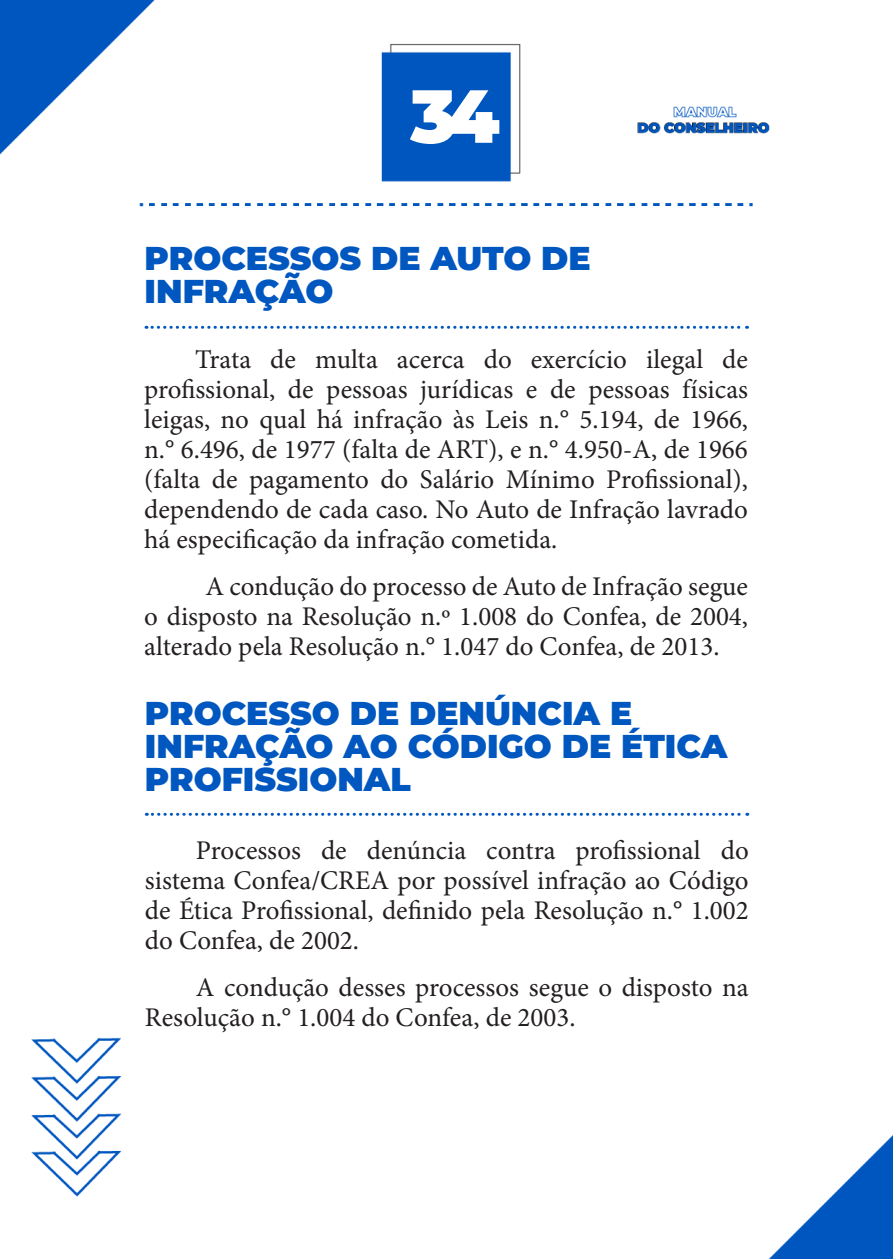
<style>
.page{position:relative;width:893px;height:1259px;background:#fff}
.page>*{position:absolute;margin:0;border:0;box-sizing:border-box;transform-origin:0 0}
.t1{font:900 75px "Montserrat";color:#fff}
.Título{font:900 33px/33px "Montserrat";color:#0057bf}
.Texto_Comum{font:27px/30px "Minion Pro";color:#231f20;text-align:justify}
</style>
<div class="page">
<img style="left:0;top:0;width:893px;height:1259px">
<svg style="left:146px;top:326px;width:601px;height:3px"></svg>
<svg style="left:146px;top:813px;width:602px;height:3px"></svg>
<h1 class="t1" style="left:410px;top:60px;width:91px">34</h1>
<p class="Título" style="left:145px;top:240px;width:448px">PROCESSOS DE AUTO DE<br>INFRAÇÃO</p>
<p class="Texto_Comum" style="left:144px;top:344px;width:605px;text-indent:51px">Trata de multa acerca do exercício ilegal de profissional, de pessoas jurídicas e de pessoas físicas leigas, no qual há infração às Leis n.° 5.194, de 1966, n.° 6.496, de 1977 (falta de ART), e n.° 4.950-A, de 1966 (falta de pagamento do Salário Mínimo Profissional), dependendo de cada caso. No Auto de Infração lavrado há especificação da infração cometida.</p>
<p class="Texto_Comum" style="left:144px;top:571px;width:605px;text-indent:61px">A condução do processo de Auto de Infração segue o disposto na Resolução n.º 1.008 do Confea, de 2004, alterado pela Resolução n.° 1.047 do Confea, de 2013.</p>
<p class="Título" style="left:145px;top:695px;width:584px">PROCESSO DE DENÚNCIA E<br>INFRAÇÃO AO CÓDIGO DE ÉTICA<br>PROFISSIONAL</p>
<p class="Texto_Comum" style="left:145px;top:835px;width:605px;text-indent:51px">Processos de denúncia contra profissional do sistema Confea/CREA por possível infração ao Código de Ética Profissional, definido pela Resolução n.° 1.002 do Confea, de 2002.</p>
<p class="Texto_Comum" style="left:145px;top:972px;width:605px;text-indent:51px">A condução desses processos segue o disposto na<br>Resolução n.° 1.004 do Confea, de 2003.</p>
</div>
